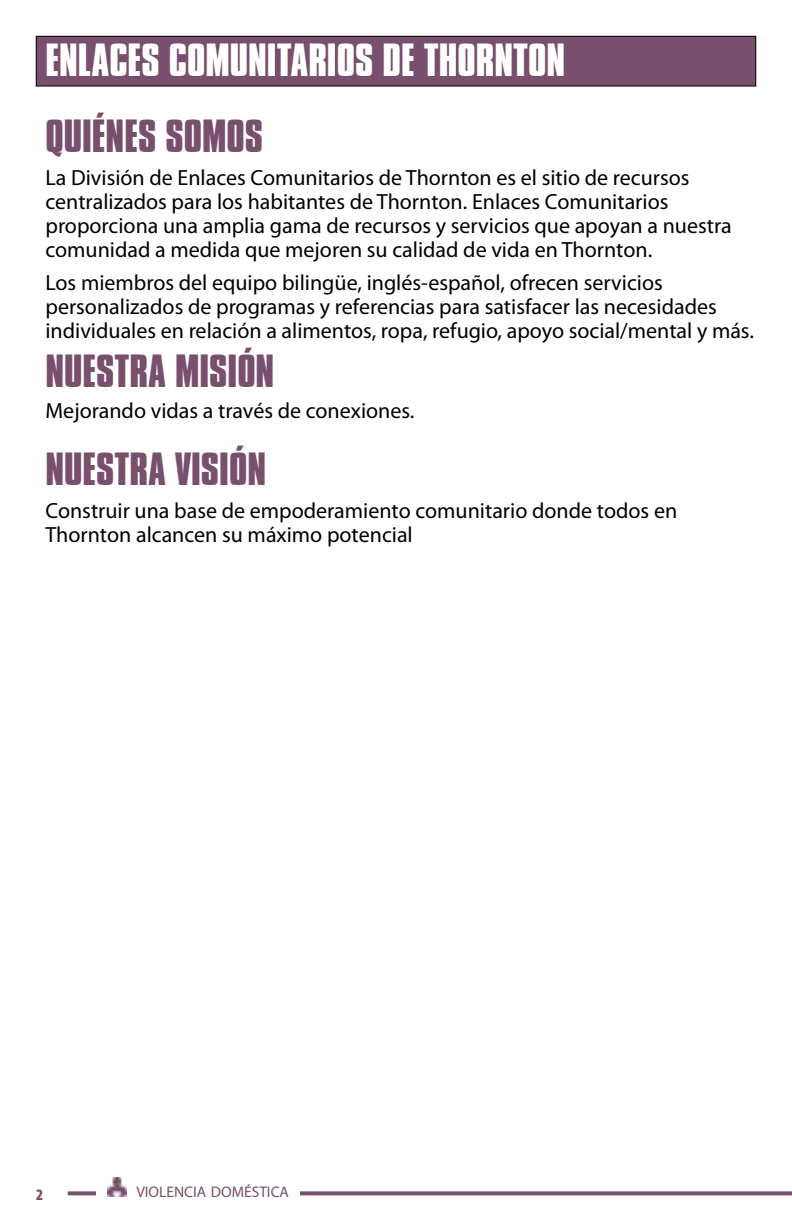
<style>
.page{position:relative;width:792px;height:1224px;background:#fff}
.page>*{position:absolute;margin:0;border:0;box-sizing:border-box;transform-origin:0 0}
.t1{font:700 40px "Compacta BT";color:#784f6d}
.t2{font:700 40px "Compacta BT";color:#fff}
.t3{font:22px/24px "Myriad Pro";color:#000}
.t4{font:900 condensed 16px "Myriad Pro";color:#784f6d}
.t5{font:15.4px "Myriad Pro";color:#784f6d}
</style>
<div class="page">
<svg style="left:68px;top:1191px;width:724px;height:4px;background:#845f7a"></svg>
<div style="left:96px;top:1175px;width:204px;height:30px;background:#fff"></div>
<img style="left:107px;top:1177px;width:20px;height:20px">
<div style="left:36px;top:36px;width:720px;height:50px;background:#784f6d"></div>
<div style="left:36px;top:36px;width:720px;height:50px;border:1px solid #000"></div>
<h1 class="t2" style="left:46px;top:36px;width:521px">ENLACES COMUNITARIOS DE THORNTON</h1>
<h1 class="t1" style="left:46px;top:112px;width:219px">QUIÉNES SOMOS</h1>
<p class="t3" style="left:46px;top:166px;width:688px">La División de Enlaces Comunitarios de Thornton es el sitio de recursos centralizados para los habitantes de Thornton. Enlaces Comunitarios proporciona una amplia gama de recursos y servicios que apoyan a nuestra comunidad a medida que mejoren su calidad de vida en Thornton.</p>
<p class="t3" style="left:46px;top:271px;width:710px">Los miembros del equipo bilingüe, inglés-español, ofrecen servicios personalizados de programas y referencias para satisfacer las necesidades individuales en relación a alimentos, ropa, refugio, apoyo social/mental y más.</p>
<h1 class="t1" style="left:46px;top:347px;width:230px">NUESTRA MISIÓN</h1>
<p class="t3" style="left:46px;top:399px;width:371px">Mejorando vidas a través de conexiones.</p>
<h1 class="t1" style="left:46px;top:445px;width:222px">NUESTRA VISIÓN</h1>
<p class="t3" style="left:46px;top:499px;width:633px">Construir una base de empoderamiento comunitario donde todos en<br>Thornton alcancen su máximo potencial</p>
<p class="t4" style="left:36px;top:1186px;width:9px">2</p>
<p class="t5" style="left:136px;top:1184px;width:154px">VIOLENCIA DOMÉSTICA</p>
</div>
